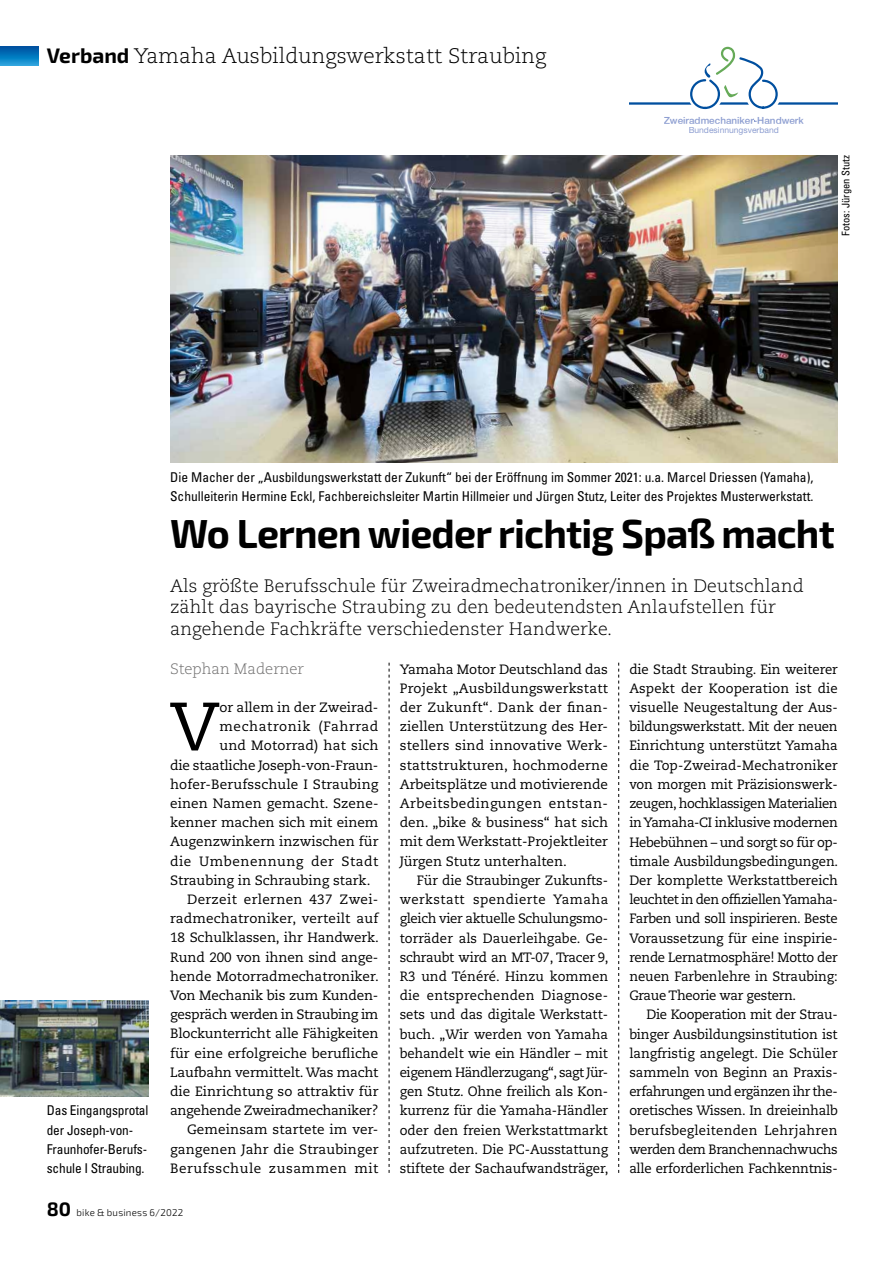
<style>
.page{position:relative;width:893px;height:1263px;background:#fff}
.page>*{position:absolute;margin:0;border:0;box-sizing:border-box;transform-origin:0 0}
.t1{font:68.4px "Caecilia LT Std";color:#000}
.t2{font:700 40.5px "Exo 2.0";letter-spacing:-.02em;color:#000}
.t3{font:300 21px "Caecilia LT Std";color:#000}
.t4{font:300 18px/21.6px "Caecilia LT Std";color:#000}
.t5{font:300 15px "Caecilia LT Std";color:#706f6f}
.t6{font:13.5px/19.2px "Caecilia LT Std";letter-spacing:-.005em;color:#000;text-align:justify}
.t7{font:condensed 13.5px/19.2px "Univers LT Std";color:#000}
.t8{font:13.5px "Caecilia LT Std";letter-spacing:.015em;color:#000}
.t9{font:13.5px "Caecilia LT Std";letter-spacing:.04em;color:#000}
.t10{font:13.5px "Caecilia LT Std";letter-spacing:.025em;color:#000}
.t11{font:13.5px "Caecilia LT Std";letter-spacing:.045em;color:#000}
.t12{font:condensed 10.5px "Univers LT Std";color:#000}
.t13{font:500 9.9px "Helvetica Neue LT Std";color:#8d9ed1}
.t14{font:300 9.75px "Exo 2.0";letter-spacing:.02em;color:#000}
.t15{font:8.55px "Helvetica Neue LT Std";color:#8d9ed1}
.s1{font-family:"Exo 2.0";font-weight:700}
.s2{font-weight:700;font-size:19.5px}
</style>
<div class="page">
<svg style="left:0;top:47px;width:38px;height:19px"></svg>
<svg style="left:629px;top:47px;width:209px;height:62px"></svg>
<svg style="left:389px;top:663px;width:1px;height:510px"></svg>
<svg style="left:618px;top:663px;width:1px;height:510px"></svg>
<img style="left:170px;top:155px;width:668px;height:307px">
<img style="left:0;top:1000px;width:149px;height:96px">
<h3 class="t3" style="left:47px;top:44px;width:501px"><span class="s1">Verband</span> Yamaha Ausbildungswerkstatt Straubing</h3>
<p class="t13" style="left:664px;top:114px;width:142px">Zweiradmechaniker-Handwerk</p>
<p class="t15" style="left:689px;top:125px;width:92px">Bundesinnungsverband</p>
<p class="t12" style="left:839px;top:236px;width:82px;rotate:-90deg">Fotos: Jürgen Stutz</p>
<p class="t7" style="left:170px;top:467px;width:645px">Die Macher der „Ausbildungswerkstatt der Zukunft“ bei der Eröffnung im Sommer 2021: u.a. Marcel Driessen (Yamaha),<br>Schulleiterin Hermine Eckl, Fachbereichsleiter Martin Hillmeier und Jürgen Stutz, Leiter des Projektes Musterwerkstatt.</p>
<h2 class="t2" style="left:170px;top:510px;width:666px">Wo Lernen wieder richtig Spaß macht</h2>
<p class="t7" style="left:47px;top:1101px;width:103px">Das Eingangsprotal der Joseph-von-<br>Fraunhofer-Berufs&shy;schule I Straubing.</p>
<h3 class="t4" style="left:170px;top:575px;width:635px">Als größte Berufsschule für Zweiradmechatroniker/innen in Deutschland zählt das bayrische Straubing zu den bedeutendsten Anlaufstellen für angehende Fachkräfte verschiedenster Handwerke.</h3>
<p class="t5" style="left:170px;top:660px;width:135px">Stephan Maderner</p>
<h1 class="t1" style="left:170px;top:687px;width:51px">V</h1>
<p class="t6" style="left:219px;top:698px;width:160px">or allem in der Zweirad-</p>
<p class="t11" style="left:219px;top:719px;width:161px">mechatronik (Fahrrad</p>
<p class="t8" style="left:219px;top:738px;width:161px">und Motorrad) hat sich</p>
<p class="t6" style="left:170px;top:756px;width:210px">die staatliche Joseph-von-Fraun-</p>
<p class="t8" style="left:170px;top:776px;width:210px">hofer-Berufsschule I Straubing</p>
<p class="t6" style="left:170px;top:794px;width:210px">einen Namen gemacht. Szene-</p>
<p class="t6" style="left:170px;top:813px;width:210px">kenner machen sich mit einem</p>
<p class="t6" style="left:170px;top:832px;width:210px">Augenzwinkern inzwischen für</p>
<p class="t9" style="left:170px;top:853px;width:210px">die Umbenennung der Stadt</p>
<p class="t6" style="left:170px;top:871px;width:202px">Straubing in Schraubing stark.</p>
<p class="t10" style="left:187px;top:891px;width:193px">Derzeit erlernen 437 Zwei-</p>
<p class="t8" style="left:170px;top:911px;width:210px">radmechatroniker, verteilt auf</p>
<p class="t6" style="left:170px;top:928px;width:210px">18 Schulklassen, ihr Handwerk.</p>
<p class="t6" style="left:170px;top:948px;width:210px">Rund 200 von ihnen sind ange-</p>
<p class="t6" style="left:170px;top:967px;width:210px">hende Motorradmechatroniker.</p>
<p class="t6" style="left:170px;top:986px;width:210px">Von Mechanik bis zum Kunden-</p>
<p class="t6" style="left:170px;top:1005px;width:210px">gespräch werden in Straubing im</p>
<p class="t6" style="left:170px;top:1024px;width:210px">Blockunterricht alle Fähigkeiten</p>
<p class="t6" style="left:170px;top:1044px;width:210px">für eine erfolgreiche berufliche</p>
<p class="t6" style="left:170px;top:1063px;width:210px">Laufbahn vermittelt. Was macht</p>
<p class="t6" style="left:170px;top:1082px;width:210px">die Einrichtung so attraktiv für</p>
<p class="t6" style="left:170px;top:1101px;width:210px">angehende Zweiradmechaniker?</p>
<p class="t6" style="left:187px;top:1120px;width:193px">Gemeinsam startete im ver-</p>
<p class="t8" style="left:170px;top:1141px;width:210px">gangenen Jahr die Straubinger</p>
<p class="t9" style="left:170px;top:1160px;width:210px">Berufsschule zusammen mit</p>
<p class="t6" style="left:400px;top:659px;width:210px">Yamaha Motor Deutschland das Projekt „Ausbildungswerkstatt der Zukunft“. Dank der finan&shy;ziellen Unterstützung des Her&shy;stellers sind innovative Werk&shy;stattstrukturen, hochmoderne Arbeitsplätze und motivierende Arbeitsbedingungen entstan&shy;den. „bike &amp; business“ hat sich mit dem Werkstatt-Projektleiter Jürgen Stutz unterhalten.</p>
<p class="t6" style="left:400px;top:871px;width:210px;text-indent:17px">Für die Straubinger Zukunfts&shy;werkstatt spendierte Yamaha gleich vier aktuelle Schulungsmo&shy;torräder als Dauerleihgabe. Ge&shy;schraubt wird an MT-07, Tracer 9, R3 und Ténéré. Hinzu kommen die entsprechenden Diagnose&shy;sets und das digitale Werkstatt&shy;buch. „Wir werden von Yamaha behandelt wie ein Händler – mit eigenem Händlerzugang“, sagt Jür&shy;gen Stutz. Ohne freilich als Kon&shy;kurrenz für die Yamaha-Händler oder den freien Werkstattmarkt aufzutreten. Die PC-Ausstattung stiftete der Sachaufwandsträger,</p>
<p class="t6" style="left:629px;top:660px;width:210px">die Stadt Straubing. Ein weiterer Aspekt der Kooperation ist die visuelle Neugestaltung der Aus&shy;bildungswerkstatt. Mit der neuen Einrichtung unterstützt Yamaha die Top-Zweirad-Mechatroniker von morgen mit Präzisionswerk&shy;zeugen, hochklassigen Materialien in Yamaha-CI inklusive modernen Hebebühnen – und sorgt so für op&shy;timale Ausbildungsbedingungen.<br>Der komplette Werkstattbereich leuchtet in den offiziellen Yamaha-Farben und soll inspirieren. Beste Voraussetzung für eine inspirie&shy;rende Lernatmosphäre! Motto der neuen Farbenlehre in Straubing:<br>Graue Theorie war gestern.</p>
<p class="t6" style="left:629px;top:1005px;width:210px;text-indent:17px">Die Kooperation mit der Strau&shy;binger Ausbildungsinstitution ist langfristig angelegt. Die Schüler sammeln von Beginn an Praxis&shy;erfahrungen und ergänzen ihr the&shy;oretisches Wissen. In dreieinhalb berufsbegleitenden Lehrjahren werden dem Branchennachwuchs alle erforderlichen Fachkenntnis-</p>
<p class="t14" style="left:47px;top:1207px;width:138px"><span class="s2">80</span> bike &amp; business 6/2022</p>
</div>
